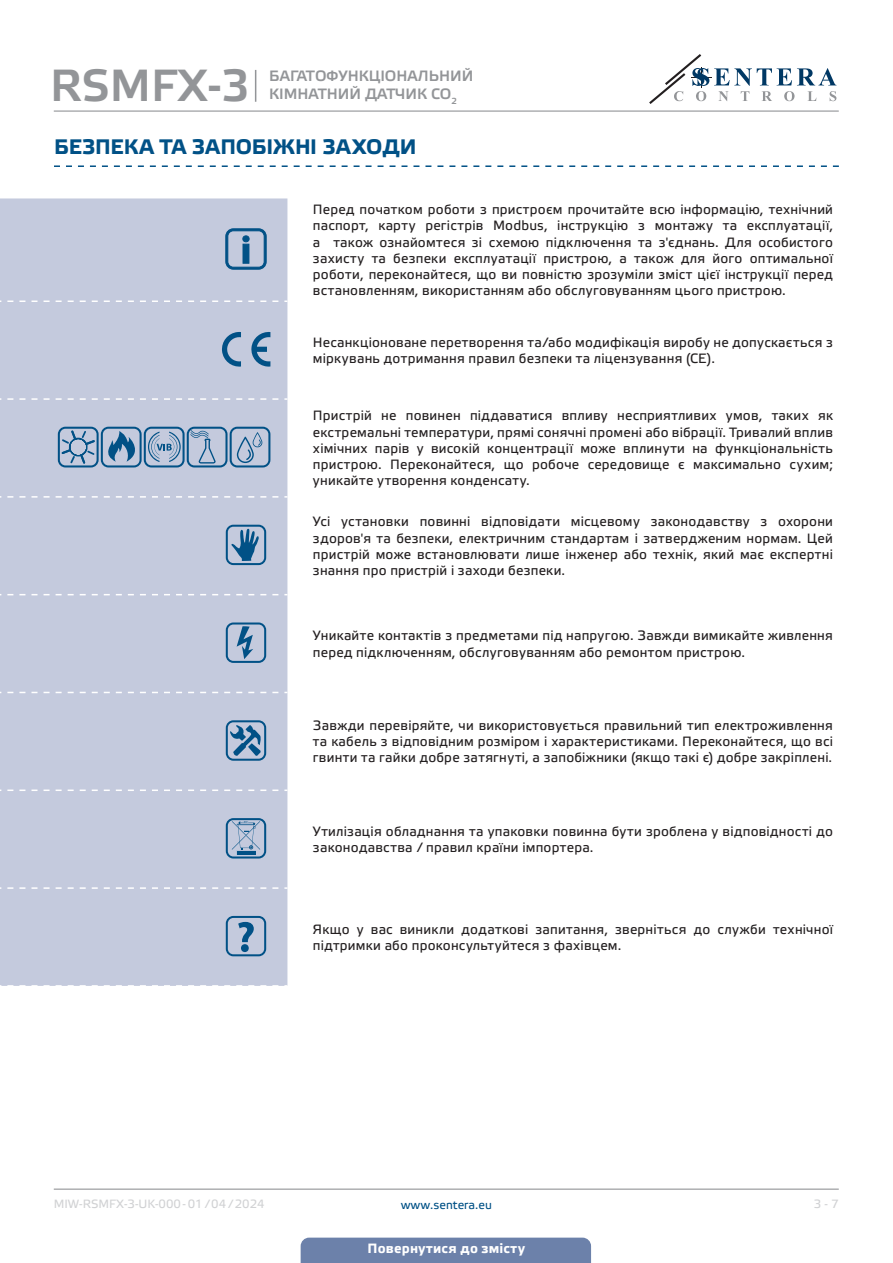
<style>
.page{position:relative;width:893px;height:1263px;background:#fff}
.page>*{position:absolute;margin:0;border:0;box-sizing:border-box;transform-origin:0 0}
.t1{font:45px "Etelka Medium Pro";color:#939598}
.t2{font:700 21px "Etelka Text Pro";letter-spacing:.005em;color:#015186}
.t3{font:15px/18px "Etelka Medium Pro";color:#939598}
.table_text{font:13.5px/16.2px "Etelka Text Pro";letter-spacing:.015em;color:#231f20;text-align:justify}
.t4{font:700 13.5px "Etelka Text Pro";letter-spacing:.015em;color:#fff}
.t5{font:12px "Etelka Text Pro";color:#d1d2d4}
.t6{font:12px "Etelka Text Pro";color:#015186}
</style>
<div class="page">
<hr style="left:54px;top:111px;width:785px;height:1px;background:#939598">
<hr style="left:54px;top:1188px;width:785px;height:2px;background:#939598">
<svg style="left:649px;top:54px;width:187px;height:50px"></svg>
<div style="left:301px;top:1237px;width:290px;height:26px;background:#6c81aa"></div>
<hr style="left:255px;top:70px;width:1px;height:32px;background:#939598">
<svg style="left:54px;top:165px;width:785px;height:2px"></svg>
<div style="left:0;top:198px;width:287px;height:788px;background:#c4cadd"></div>
<svg style="left:7px;top:300px;width:280px;height:2px"></svg>
<svg style="left:7px;top:398px;width:280px;height:2px"></svg>
<svg style="left:7px;top:496px;width:280px;height:2px"></svg>
<svg style="left:7px;top:594px;width:280px;height:1px"></svg>
<svg style="left:7px;top:692px;width:280px;height:1px"></svg>
<svg style="left:7px;top:789px;width:280px;height:2px"></svg>
<svg style="left:7px;top:887px;width:280px;height:2px"></svg>
<svg style="left:7px;top:985px;width:280px;height:1px"></svg>
<svg style="left:226px;top:229px;width:40px;height:40px"></svg>
<svg style="left:221px;top:332px;width:20px;height:35px"></svg>
<svg style="left:251px;top:331px;width:19px;height:36px"></svg>
<svg style="left:58px;top:427px;width:212px;height:40px"></svg>
<svg style="left:226px;top:525px;width:40px;height:40px"></svg>
<svg style="left:226px;top:622px;width:40px;height:41px"></svg>
<svg style="left:226px;top:720px;width:40px;height:41px"></svg>
<svg style="left:226px;top:818px;width:40px;height:40px"></svg>
<svg style="left:226px;top:916px;width:40px;height:40px"></svg>
<h1 class="t1" style="left:50px;top:61px;width:201px">RSMFX-3</h1>
<p class="t3" style="left:269px;top:67px;width:206px">БАГАТОФУНКЦІОНАЛЬНИЙ<br>КІМНАТНИЙ ДАТЧИК CO<sub>2</sub></p>
<p class="t2" style="left:54px;top:135px;width:364px">БЕЗПЕКА ТА ЗАПОБІЖНІ ЗАХОДИ</p>
<p class="table_text" style="left:313px;top:202px;width:522px">Перед початком роботи з пристроєм прочитайте всю інформацію, технічний паспорт, карту регістрів Modbus, інструкцію з монтажу та експлуатації, а також ознайомтеся зі схемою підключення та з'єднань. Для особистого захисту та безпеки експлуатації пристрою, а також для його оптимальної роботи, переконайтеся, що ви повністю зрозуміли зміст цієї інструкції перед встановленням, використанням або обслуговуванням цього пристрою.</p>
<p class="table_text" style="left:313px;top:335px;width:521px">Несанкціоноване перетворення та/або модифікація виробу не допускається з міркувань дотримання правил безпеки та ліцензування (CE).</p>
<p class="table_text" style="left:313px;top:408px;width:522px">Пристрій не повинен піддаватися впливу несприятливих умов, таких як екстремальні температури, прямі сонячні промені або вібрації. Тривалий вплив хімічних парів у високій концентрації може вплинути на функціональність пристрою. Переконайтеся, що робоче середовище є максимально сухим; уникайте утворення конденсату.</p>
<p class="table_text" style="left:313px;top:514px;width:522px">Усі установки повинні відповідати місцевому законодавству з охорони здоров'я та безпеки, електричним стандартам і затвердженим нормам. Цей пристрій може встановлювати лише інженер або технік, який має експертні знання про пристрій і заходи безпеки.</p>
<p class="table_text" style="left:313px;top:628px;width:521px">Уникайте контактів з предметами під напругою. Завжди вимикайте живлення перед підключенням, обслуговуванням або ремонтом пристрою.</p>
<p class="table_text" style="left:313px;top:718px;width:521px">Завжди перевіряйте, чи використовується правильний тип електроживлення та кабель з відповідним розміром і характеристиками. Переконайтеся, що всі гвинти та гайки добре затягнуті, а запобіжники (якщо такі є) добре закріплені.</p>
<p class="table_text" style="left:313px;top:824px;width:521px">Утилізація обладнання та упаковки повинна бути зроблена у відповідності до законодавства / правил країни імпортера.</p>
<p class="table_text" style="left:313px;top:922px;width:521px">Якщо у вас виникли додаткові запитання, зверніться до служби технічної підтримки або проконсультуйтеся з фахівцем.</p>
<p class="t5" style="left:54px;top:1197px;width:212px">MIW-RSMFX-3-UK-000 - 01 / 04 / 2024</p>
<p class="t6" style="left:401px;top:1198px;width:93px">www.sentera.eu</p>
<p class="t5" style="left:814px;top:1197px;width:27px">3 - 7</p>
<p class="t4" style="left:368px;top:1240px;width:159px">Повернутися до змісту</p>
</div>
